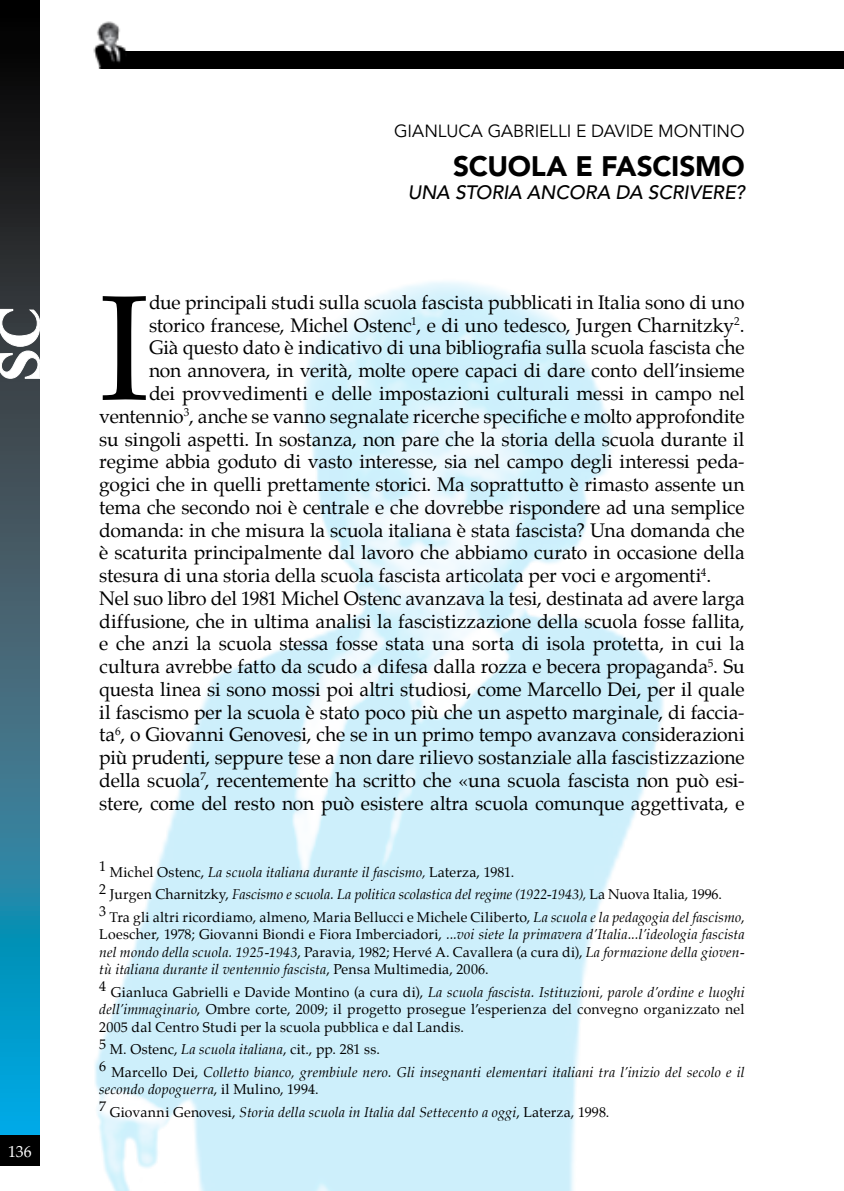
<style>
.page{position:relative;width:844px;height:1191px;background:#fff}
.page>*{position:absolute;margin:0;border:0;box-sizing:border-box;transform-origin:0 0}
.t1{font:149.62px "Palatino";color:#000}
.t2{font:900 28px "Avenir";letter-spacing:-.01em;color:#000}
.t3{font:19.25px "Palatino";letter-spacing:-.005em;color:#000}
.t4{font:italic 500 19.25px "Avenir";letter-spacing:-.01em;color:#000}
.t5{font:17.5px "Avenir";color:#000}
.t6{font:15.75px "Palatino";color:#fff}
.t7{font:italic 14px/17.5px "Palatino";letter-spacing:.015em;color:#000}
.t8{font:14px/22.4px "Palatino";letter-spacing:.015em;color:#000}
.s1{font-style:italic}
.s2{font-style:normal}
</style>
<div class="page">
<img style="left:94px;top:281px;width:570px;height:910px">
<svg style="left:0;top:0;width:40px;height:1135px;background:#265b6e"></svg>
<div style="left:121px;top:51px;width:722px;height:17px;background:#000"></div>
<div style="left:0;top:1135px;width:40px;height:31px;background:#000"></div>
<img style="left:93px;top:21px;width:34px;height:47px">
<hr style="left:99px;top:67px;width:122px;height:1px;background:#000">
<svg style="left:0;top:308px;width:40px;height:71px"></svg>
<p class="t6" style="left:8px;top:1138px;width:25px">136</p>
<p class="t5" style="left:394px;top:121px;width:352px">GIANLUCA GABRIELLI E DAVIDE MONTINO</p>
<h2 class="t2" style="left:453px;top:150px;width:293px">SCUOLA E FASCISMO</h2>
<p class="t4" style="left:407px;top:182px;width:338px">UNA STORIA ANCORA DA SCRIVERE?</p>
<h1 class="t1" style="left:99px;top:224px;width:52px">I</h1>
<p class="t3" style="left:149px;top:286px;width:597px">due principali studi sulla scuola fascista pubblicati in Italia sono di uno</p>
<p class="t3" style="left:149px;top:309px;width:597px">storico francese, Michel Ostenc<sup>1</sup>, e di uno tedesco, Jurgen Charnitzky<sup>2</sup>.</p>
<p class="t3" style="left:149px;top:332px;width:597px">Già questo dato è indicativo di una bibliografia sulla scuola fascista che</p>
<p class="t3" style="left:149px;top:355px;width:597px">non annovera, in verità, molte opere capaci di dare conto dell’insieme</p>
<p class="t3" style="left:149px;top:377px;width:597px">dei provvedimenti e delle impostazioni culturali messi in campo nel</p>
<p class="t3" style="left:99px;top:400px;width:646px">ventennio<sup>3</sup>, anche se vanno segnalate ricerche specifiche e molto approfondite</p>
<p class="t3" style="left:99px;top:423px;width:646px">su singoli aspetti. In sostanza, non pare che la storia della scuola durante il</p>
<p class="t3" style="left:99px;top:446px;width:646px">regime abbia goduto di vasto interesse, sia nel campo degli interessi peda-</p>
<p class="t3" style="left:99px;top:468px;width:646px">gogici che in quelli prettamente storici. Ma soprattutto è rimasto assente un</p>
<p class="t3" style="left:99px;top:491px;width:646px">tema che secondo noi è centrale e che dovrebbe rispondere ad una semplice</p>
<p class="t3" style="left:99px;top:514px;width:646px">domanda: in che misura la scuola italiana è stata fascista? Una domanda che</p>
<p class="t3" style="left:99px;top:537px;width:646px">è scaturita principalmente dal lavoro che abbiamo curato in occasione della</p>
<p class="t3" style="left:99px;top:559px;width:613px">stesura di una storia della scuola fascista articolata per voci e argomenti<sup>4</sup>.</p>
<p class="t3" style="left:99px;top:582px;width:646px">Nel suo libro del 1981 Michel Ostenc avanzava la tesi, destinata ad avere larga</p>
<p class="t3" style="left:99px;top:605px;width:646px">diffusione, che in ultima analisi la fascistizzazione della scuola fosse fallita,</p>
<p class="t3" style="left:99px;top:628px;width:646px">e che anzi la scuola stessa fosse stata una sorta di isola protetta, in cui la</p>
<p class="t3" style="left:99px;top:650px;width:646px">cultura avrebbe fatto da scudo a difesa dalla rozza e becera propaganda<sup>5</sup>. Su</p>
<p class="t3" style="left:99px;top:673px;width:646px">questa linea si sono mossi poi altri studiosi, come Marcello Dei, per il quale</p>
<p class="t3" style="left:99px;top:696px;width:646px">il fascismo per la scuola è stato poco più che un aspetto marginale, di faccia-</p>
<p class="t3" style="left:99px;top:719px;width:646px">ta<sup>6</sup>, o Giovanni Genovesi, che se in un primo tempo avanzava considerazioni</p>
<p class="t3" style="left:99px;top:741px;width:646px">più prudenti, seppure tese a non dare rilievo sostanziale alla fascistizzazione</p>
<p class="t3" style="left:99px;top:764px;width:646px">della scuola<sup>7</sup>, recentemente ha scritto che «una scuola fascista non può esi-</p>
<p class="t3" style="left:99px;top:787px;width:646px">stere, come del resto non può esistere altra scuola comunque aggettivata, e</p>
<p class="t8" style="left:99px;top:860px;width:646px">1 Michel Ostenc, <span class="s1">La scuola italiana durante il fascismo,</span> Laterza, 1981.<br>2 Jurgen Charnitzky, <span class="s1">Fascismo e scuola. La politica scolastica del regime (1922-1943),</span> La Nuova Italia, 1996.<br>3 Tra gli altri ricordiamo, almeno, Maria Bellucci e Michele Ciliberto, <span class="s1">La scuola e la pedagogia del fascismo</span>,</p>
<p class="t7" style="left:99px;top:925px;width:646px;text-align:justify"><span class="s2">Loescher, 1978; Giovanni Biondi e Fiora Imberciadori,</span> ...voi siete la primavera d’Italia...l’ideologia fascista nel mondo della scuola. 1925-1943<span class="s2">, Paravia, 1982; Hervé A. Cavallera (a cura di),</span> La formazione della gioven&shy;tù italiana durante il ventennio fascista<span class="s2">, Pensa Multimedia, 2006.</span></p>
<p class="t8" style="left:99px;top:983px;width:646px;line-height:17.5px;text-align:justify">4 Gianluca Gabrielli e Davide Montino (a cura di), <span class="s1">La scuola fascista. Istituzioni, parole d’ordine e luoghi dell’immaginario</span>, Ombre corte, 2009; il progetto prosegue l’esperienza del convegno organizzato nel 2005 dal Centro Studi per la scuola pubblica e dal Landis.</p>
<p class="t7" style="left:99px;top:1038px;width:646px;line-height:22.4px"><sup>5</sup> <span class="s2">M. Ostenc,</span> La scuola italiana<span class="s2">, cit., pp. 281 ss.<br></span><sup>6</sup> <span class="s2">Marcello Dei,</span> Colletto bianco, grembiule nero. Gli insegnanti elementari italiani tra l’inizio del secolo e il</p>
<p class="t7" style="left:99px;top:1078px;width:511px;line-height:22.4px">secondo dopoguerra<span class="s2">, il Mulino, 1994.<br></span><sup>7</sup> <span class="s2">Giovanni Genovesi,</span> Storia della scuola in Italia dal Settecento a oggi<span class="s2">, Laterza, 1998.</span></p>
</div>
